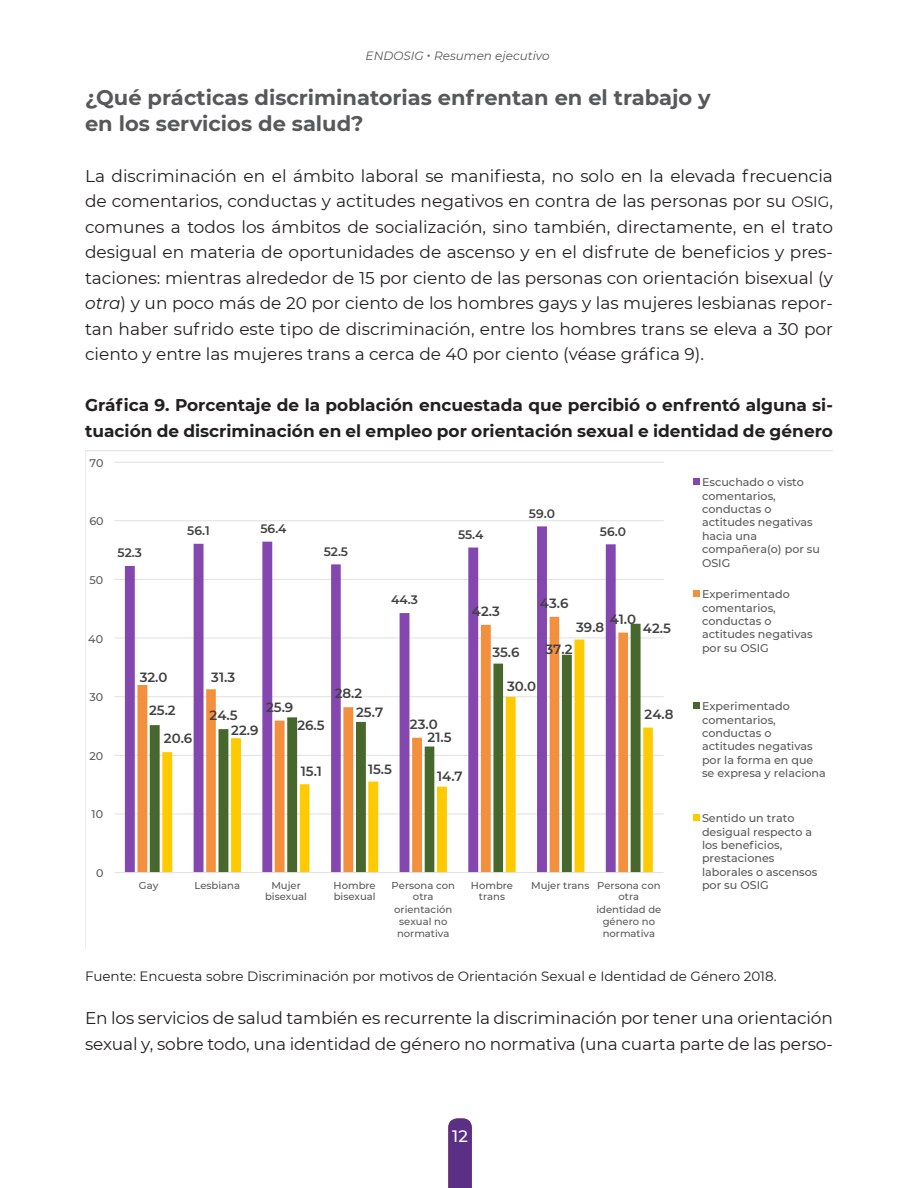
<style>
.page{position:relative;width:918px;height:1188px;background:#fff}
.page>*{position:absolute;margin:0;border:0;box-sizing:border-box;transform-origin:0 0}
.Sub_Título_02{font:700 21px/25.2px "Montserrat";color:#57585a}
.t1{font:500 18px "Helvetica Neue";color:#fff}
._01-_TXT{font:16.95px/25.5px "Montserrat";letter-spacing:-.005em;color:#231f20;text-align:justify}
.Títulos_gráficos-as{font:700 16.95px/25.5px "Montserrat";color:#231f20}
.t2{font:500 16.5px "Montserrat";color:#fff}
.Pie_cuadros{font:13.5px "Montserrat";color:#231f20}
.t3{font:600 13.35px "Montserrat";color:#404040}
.t4{font:600 12.3px "Montserrat";color:#404040}
.t5{font:italic 12px "Montserrat";color:#57585a}
.t6{font:500 11.1px/13.4px "Montserrat";color:#595959}
.t7{font:500 10.05px/11.1px "Montserrat";color:#595959;text-align:center}
.s1{font-weight:500;font-style:normal}
.s2{font-size:15px}
.s3{font-style:italic}
</style>
<div class="page">
<svg style="left:448px;top:1118px;width:24px;height:70px;background:#613686"></svg>
<svg style="left:85px;top:451px;width:615px;height:498px"></svg>
<p class="t5" style="left:366px;top:48px;width:186px">ENDOSIG <span class="s1">•</span> Resumen ejecutivo</p>
<p class="Sub_Título_02" style="left:85px;top:84px;width:627px">¿Qué prácticas discriminatorias enfrentan en el trabajo y en los servicios de salud?</p>
<p class="_01-_TXT" style="left:85px;top:162px;width:750px">La discriminación en el ámbito laboral se manifiesta, no solo en la elevada frecuencia de comentarios, conductas y actitudes negativos en contra de las personas por su <span class="s2">OSIG</span>, comunes a todos los ámbitos de socialización, sino también, directamente, en el trato desigual en materia de oportunidades de ascenso y en el disfrute de beneficios y pres&shy;taciones: mientras alrededor de 15 por ciento de las personas con orientación bisexual (y <span class="s3">otra</span>) y un poco más de 20 por ciento de los hombres gays y las mujeres lesbianas repor&shy;tan haber sufrido este tipo de discriminación, entre los hombres trans se eleva a 30 por ciento y entre las mujeres trans a cerca de 40 por ciento (véase gráfica 9).</p>
<p class="Títulos_gráficos-as" style="left:85px;top:391px;width:749px">Gráfica 9. Porcentaje de la población encuestada que percibió o enfrentó alguna si&shy;tuación de discriminación en el empleo por orientación sexual e identidad de género</p>
<p class="t6" style="left:89px;top:456px;width:16px">70</p>
<p class="t6" style="left:89px;top:514px;width:16px">60</p>
<p class="t6" style="left:89px;top:573px;width:15px">50</p>
<p class="t6" style="left:88px;top:631px;width:16px">40</p>
<p class="t6" style="left:89px;top:690px;width:15px">30</p>
<p class="t6" style="left:89px;top:749px;width:15px">20</p>
<p class="t6" style="left:92px;top:807px;width:13px">10</p>
<p class="t4" style="left:118px;top:544px;width:26px">52.3</p>
<p class="t4" style="left:187px;top:522px;width:24px">56.1</p>
<p class="t4" style="left:260px;top:520px;width:28px">56.4</p>
<p class="t4" style="left:324px;top:543px;width:26px">52.5</p>
<p class="t4" style="left:458px;top:526px;width:27px">55.4</p>
<p class="t4" style="left:529px;top:505px;width:28px">59.0</p>
<p class="t4" style="left:600px;top:523px;width:28px">56.0</p>
<p class="t4" style="left:391px;top:591px;width:28px">44.3</p>
<p class="t3" style="left:472px;top:602px;width:29px">42.3</p>
<p class="t3" style="left:540px;top:594px;width:30px">43.6</p>
<p class="t3" style="left:610px;top:609px;width:28px">41.0</p>
<p class="t3" style="left:576px;top:618px;width:30px">39.8</p>
<p class="t3" style="left:643px;top:618px;width:29px">42.5</p>
<p class="t3" style="left:492px;top:643px;width:29px">35.6</p>
<p class="t3" style="left:546px;top:639px;width:28px">37.2</p>
<p class="t3" style="left:140px;top:668px;width:29px">32.0</p>
<p class="t3" style="left:211px;top:668px;width:25px">31.3</p>
<p class="t3" style="left:335px;top:684px;width:29px">28.2</p>
<p class="t3" style="left:507px;top:677px;width:31px">30.0</p>
<p class="t3" style="left:149px;top:701px;width:28px">25.2</p>
<p class="t3" style="left:164px;top:729px;width:30px">20.6</p>
<p class="t3" style="left:210px;top:706px;width:29px">24.5</p>
<p class="t3" style="left:231px;top:721px;width:29px">22.9</p>
<p class="t3" style="left:266px;top:698px;width:29px">25.9</p>
<p class="t3" style="left:297px;top:716px;width:29px">26.5</p>
<p class="t3" style="left:356px;top:703px;width:28px">25.7</p>
<p class="t3" style="left:410px;top:715px;width:29px">23.0</p>
<p class="t3" style="left:428px;top:728px;width:25px">21.5</p>
<p class="t3" style="left:645px;top:704px;width:30px">24.8</p>
<p class="t3" style="left:301px;top:761px;width:23px">15.1</p>
<p class="t3" style="left:368px;top:760px;width:25px">15.5</p>
<p class="t3" style="left:437px;top:767px;width:27px">14.7</p>
<p class="t6" style="left:96px;top:866px;width:9px">0</p>
<p class="t7" style="left:139px;top:880px;width:21px">Gay</p>
<p class="t7" style="left:194px;top:880px;width:47px">Lesbiana</p>
<p class="t7" style="left:265px;top:880px;width:43px">Mujer bisexual</p>
<p class="t7" style="left:334px;top:880px;width:44px;text-align:left">Hombre bisexual</p>
<p class="t7" style="left:392px;top:880px;width:65px">Persona con otra</p>
<p class="t7" style="left:394px;top:902px;width:60px;line-height:12.3px;text-align:left">orientación sexual no normativa</p>
<p class="t7" style="left:471px;top:880px;width:44px">Hombre trans</p>
<p class="t7" style="left:619px;top:880px;width:43px;text-align:left;text-indent:-88px">Mujer trans Persona con otra</p>
<p class="t7" style="left:596px;top:902px;width:66px;line-height:12.3px">identidad de género no normativa</p>
<p class="t6" style="left:702px;top:475px;width:120px">Escuchado o visto comentarios, conductas o actitudes negativas hacia una compañera(o) por su<br>OSIG</p>
<p class="t6" style="left:702px;top:587px;width:112px">Experimentado comentarios, conductas o actitudes negativas por su OSIG</p>
<p class="t6" style="left:702px;top:699px;width:125px">Experimentado comentarios, conductas o actitudes negativas por la forma en que se expresa y relaciona</p>
<p class="t6" style="left:702px;top:811px;width:117px">Sentido un trato desigual respecto a los beneficios, prestaciones laborales o ascensos por su OSIG</p>
<p class="Pie_cuadros" style="left:85px;top:967px;width:693px">Fuente: Encuesta sobre Discriminación por motivos de Orientación Sexual e Identidad de Género 2018.</p>
<p class="_01-_TXT" style="left:85px;top:1005px;width:749px">En los servicios de salud también es recurrente la discriminación por tener una orientación sexual y, sobre todo, una identidad de género no normativa (una cuarta parte de las perso-</p>
<p class="t2" style="left:452px;top:1125px;width:17px">12</p>
<p class="t1" style="left:448px;top:1123px;width:20px">12</p>
</div>
